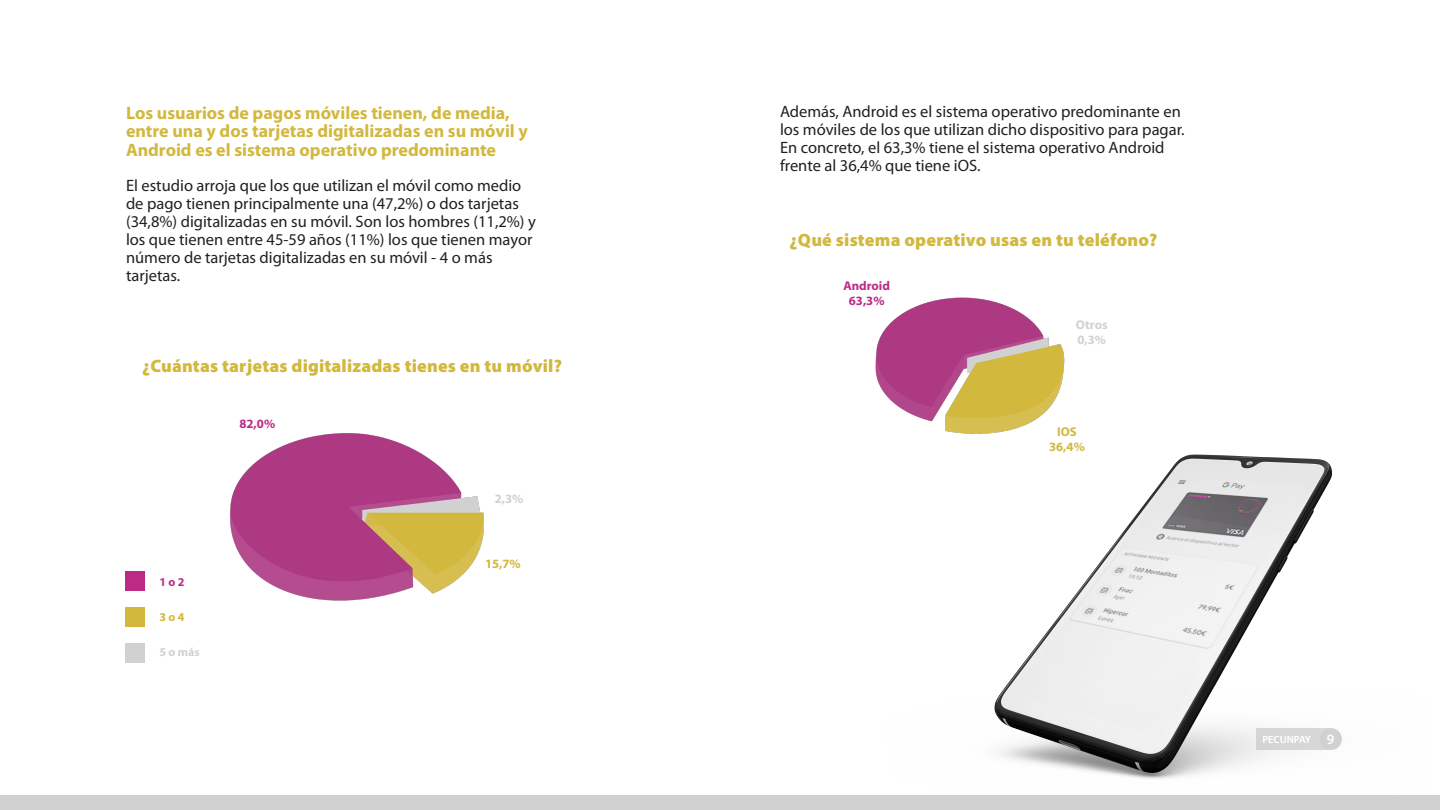
<style>
.page{position:relative;width:1440px;height:810px;background:#fff}
.page>*{position:absolute;margin:0;border:0;box-sizing:border-box;transform-origin:0 0}
.txt{font:700 18px/18.8px "Myriad Pro";color:#d2b83d}
.preguntas{font:900 18px "Myriad Pro";letter-spacing:.01em;color:#d2b83d}
.txt-2{font:16.5px/18px "Myriad Pro";color:#231f20}
.graficos{font:600 14.25px "Myriad Pro";color:#fff}
.txt_peque{font:700 12.75px "Myriad Pro";color:#bc2a86}
.txt_peque-2{font:700 12.75px "Myriad Pro";color:#d1d1d1}
.txt_peque-3{font:700 12.75px "Myriad Pro";color:#d2b83d}
.txt_peque-4{font:700 12px "Myriad Pro";color:#d1d1d1}
.txt_peque-5{font:700 12px "Myriad Pro";color:#bc2a86}
.txt_peque-6{font:700 12px "Myriad Pro";color:#d2b83d}
.graficos-2{font:600 10.5px "Myriad Pro";color:#fff}
</style>
<div class="page">
<img style="left:885px;top:454px;width:543px;height:342px">
<img style="left:875px;top:297px;width:203px;height:168px">
<img style="left:230px;top:433px;width:254px;height:168px">
<div style="left:125px;top:571px;width:19px;height:19px;background:#bc2a86"></div>
<div style="left:125px;top:608px;width:19px;height:19px;background:#d2b83d"></div>
<div style="left:125px;top:644px;width:19px;height:19px;background:#d1d1d1"></div>
<div style="left:0;top:796px;width:1440px;height:14px;background:#d1d1d1"></div>
<div style="left:1256px;top:728px;width:75px;height:22px;background:#d1d1d1"></div>
<div style="left:1320px;top:728px;width:22px;height:22px;background:#d1d1d1;border-radius:50%"></div>
<p class="txt" style="left:126px;top:102px;width:403px">Los usuarios de pagos móviles tienen, de media, entre una y dos tarjetas digitalizadas en su móvil y<br>Android es el sistema operativo predominante</p>
<p class="txt-2" style="left:126px;top:176px;width:411px">El estudio arroja que los que utilizan el móvil como medio de pago tienen principalmente una (47,2%) o dos tarjetas (34,8%) digitalizadas en su móvil. Son los hombres (11,2%) y los que tienen entre 45-59 años (11%) los que tienen mayor número de tarjetas digitalizadas en su móvil - 4 o más tarjetas.</p>
<p class="preguntas" style="left:142px;top:354px;width:422px">¿Cuántas tarjetas digitalizadas tienes en tu móvil?</p>
<p class="txt_peque" style="left:239px;top:415px;width:37px">82,0%</p>
<p class="txt_peque-5" style="left:159px;top:574px;width:27px">1 o 2</p>
<p class="txt_peque-6" style="left:159px;top:609px;width:27px">3 o 4</p>
<p class="txt_peque-4" style="left:159px;top:645px;width:42px">5 o más</p>
<p class="txt_peque-2" style="left:495px;top:490px;width:30px">2,3%</p>
<p class="txt_peque-3" style="left:485px;top:555px;width:37px">15,7%</p>
<p class="txt-2" style="left:780px;top:103px;width:406px">Además, Android es el sistema operativo predominante en los móviles de los que utilizan dicho dispositivo para pagar.<br>En concreto, el 63,3% tiene el sistema operativo Android frente al 36,4% que tiene iOS.</p>
<p class="preguntas" style="left:789px;top:228px;width:370px">¿Qué sistema operativo usas en tu teléfono?</p>
<p class="txt_peque" style="left:843px;top:277px;width:48px">Android</p>
<p class="txt_peque" style="left:849px;top:292px;width:37px">63,3%</p>
<p class="txt_peque-2" style="left:1076px;top:316px;width:33px">Otros</p>
<p class="txt_peque-2" style="left:1077px;top:331px;width:30px">0,3%</p>
<p class="txt_peque-3" style="left:1057px;top:424px;width:21px">IOS</p>
<p class="txt_peque-3" style="left:1049px;top:439px;width:37px">36,4%</p>
<p class="graficos-2" style="left:1262px;top:733px;width:50px">PECUNPAY</p>
<p class="graficos" style="left:1327px;top:730px;width:9px">9</p>
</div>
